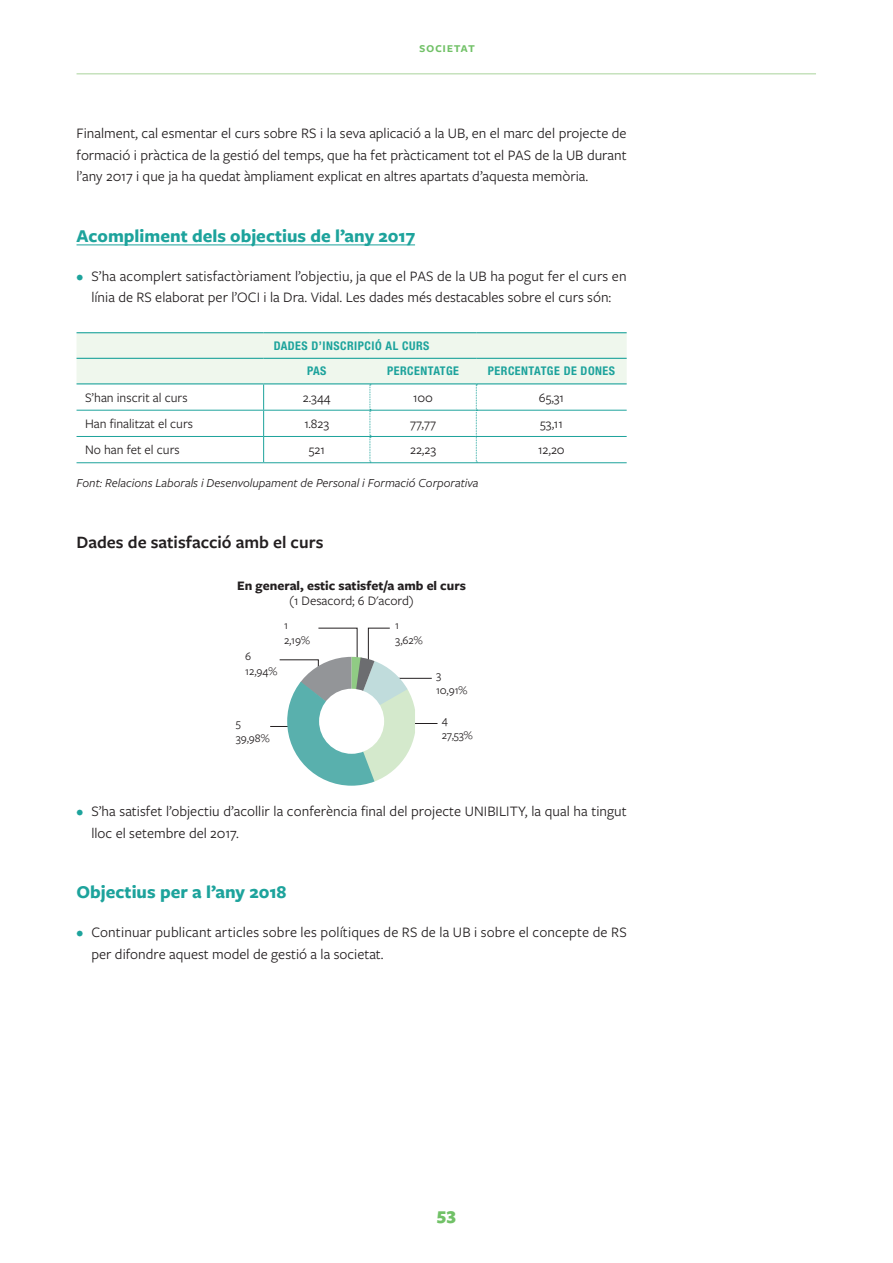
<style>
.page{position:relative;width:893px;height:1263px;background:#fff}
.page>*{position:absolute;margin:0;border:0;box-sizing:border-box;transform-origin:0 0}
.t1{font:700 18.75px "Freight Sans Pro";color:#1da39c}
.t2{font:600 18px "Freight Sans Pro";color:#231f20}
.t3{font:900 18px "Freight Sans Pro";color:#71c167}
.t4{font:15px/21.8px "Freight Sans Pro";color:#231f20}
.t5{font:600 14.25px "Freight Sans Pro";letter-spacing:.04em;color:#71c167}
.t6{font:13.5px "Freight Sans Pro";color:#231f20}
.t7{font:700 13.5px "Freight Sans Pro";color:#231f20}
.t8{font:italic 12.75px "Freight Sans Pro";color:#231f20}
.t9{font:700 condensed 12px/25.5px "Helvetica Neue LT Std";letter-spacing:.04em;color:#1da39c}
.t10{font:12px/15px "Freight Sans Pro";color:#231f20}
.s1{color:#1da39c}
</style>
<div class="page">
<hr style="left:77px;top:73px;width:739px;height:2px;background:#c6e2bd">
<hr style="left:77px;top:244px;width:338px;height:1px;background:#1da39c">
<svg style="left:77px;top:333px;width:550px;height:130px"></svg>
<hr style="left:77px;top:332px;width:187px;height:1px;background:#1da39c">
<hr style="left:264px;top:332px;width:106px;height:1px;background:#1da39c">
<hr style="left:370px;top:332px;width:106px;height:1px;background:#1da39c">
<hr style="left:476px;top:332px;width:151px;height:1px;background:#1da39c">
<hr style="left:77px;top:383px;width:187px;height:1px;background:#1da39c">
<hr style="left:264px;top:383px;width:106px;height:1px;background:#1da39c">
<hr style="left:370px;top:383px;width:106px;height:1px;background:#1da39c">
<hr style="left:476px;top:383px;width:151px;height:1px;background:#1da39c">
<hr style="left:399px;top:723px;width:38px;height:1px;background:#231f20">
<hr style="left:393px;top:678px;width:39px;height:1px;background:#231f20">
<hr style="left:270px;top:726px;width:39px;height:1px;background:#231f20">
<svg style="left:279px;top:627px;width:136px;height:159px"></svg>
<div style="left:319px;top:689px;width:65px;height:65px;background:#fff;border-radius:50%"></div>
<p class="t5" style="left:419px;top:38px;width:57px">societat</p>
<p class="t4" style="left:77px;top:121px;width:552px;text-align:justify">Finalment, cal esmentar el curs sobre RS i la seva aplicació a la UB, en el marc del projecte de formació i pràctica de la gestió del temps, que ha fet pràcticament tot el PAS de la UB durant l’any 2017 i que ja ha quedat àmpliament explicat en altres apartats d’aquesta memòria.</p>
<p class="t1" style="left:77px;top:223px;width:340px">Acompliment dels objectius de l’any 2017</p>
<p class="t4" style="left:77px;top:264px;width:552px;text-align:center"><span class="s1">•</span> S’ha acomplert satisfactòriament l’objectiu, ja que el PAS de la UB ha pogut fer el curs en línia de RS elaborat per l’OCI i la Dra. Vidal. Les dades més destacables sobre el curs són:</p>
<p class="t9" style="left:307px;top:333px;width:124px;text-indent:-33px">DADES D’INSCRIPCIÓ AL CURS<br>PAS</p>
<p class="t9" style="left:387px;top:358px;width:73px">PERCENTATGE</p>
<p class="t9" style="left:488px;top:358px;width:129px">PERCENTATGE DE DONES</p>
<p class="t6" style="left:85px;top:388px;width:104px">S’han inscrit al curs</p>
<p class="t6" style="left:303px;top:388px;width:29px">2.344</p>
<p class="t6" style="left:413px;top:388px;width:22px">100</p>
<p class="t6" style="left:539px;top:388px;width:27px">65,31</p>
<p class="t6" style="left:85px;top:415px;width:110px">Han finalitzat el curs</p>
<p class="t6" style="left:304px;top:415px;width:26px">1.823</p>
<p class="t6" style="left:410px;top:415px;width:27px">77,77</p>
<p class="t6" style="left:540px;top:415px;width:24px">53,11</p>
<p class="t6" style="left:85px;top:441px;width:96px">No han fet el curs</p>
<p class="t6" style="left:309px;top:441px;width:17px">521</p>
<p class="t6" style="left:410px;top:441px;width:28px">22,23</p>
<p class="t6" style="left:538px;top:441px;width:28px">12,20</p>
<p class="t8" style="left:77px;top:475px;width:404px">Font: Relacions Laborals i Desenvolupament de Personal i Formació Corporativa</p>
<p class="t2" style="left:77px;top:530px;width:249px">Dades de satisfacció amb el curs</p>
<p class="t7" style="left:237px;top:576px;width:230px">En general, estic satisfet/a amb el curs</p>
<p class="t6" style="left:289px;top:591px;width:126px">(1 Desacord; 6 D'acord)</p>
<p class="t10" style="left:284px;top:617px;width:27px">1<br>2,19%</p>
<p class="t10" style="left:395px;top:617px;width:29px">1<br>3,62%</p>
<p class="t10" style="left:245px;top:648px;width:34px">6<br>12,94%</p>
<p class="t10" style="left:236px;top:715px;width:35px">5<br>39,98%</p>
<p class="t10" style="left:436px;top:667px;width:33px">3<br>10,91%</p>
<p class="t10" style="left:442px;top:712px;width:33px">4<br>27,53%</p>
<p class="t4" style="left:91px;top:799px;width:537px;text-indent:-15px"><span class="s1">•</span> S’ha satisfet l’objectiu d’acollir la conferència final del projecte UNIBILITY, la qual ha tingut lloc el setembre del 2017.</p>
<p class="t1" style="left:77px;top:879px;width:212px">Objectius per a l’any 2018</p>
<p class="t4" style="left:91px;top:920px;width:537px;text-indent:-15px"><span class="s1">•</span> Continuar publicant articles sobre les polítiques de RS de la UB i sobre el concepte de RS per difondre aquest model de gestió a la societat.</p>
<p class="t3" style="left:437px;top:1201px;width:20px">53</p>
</div>
